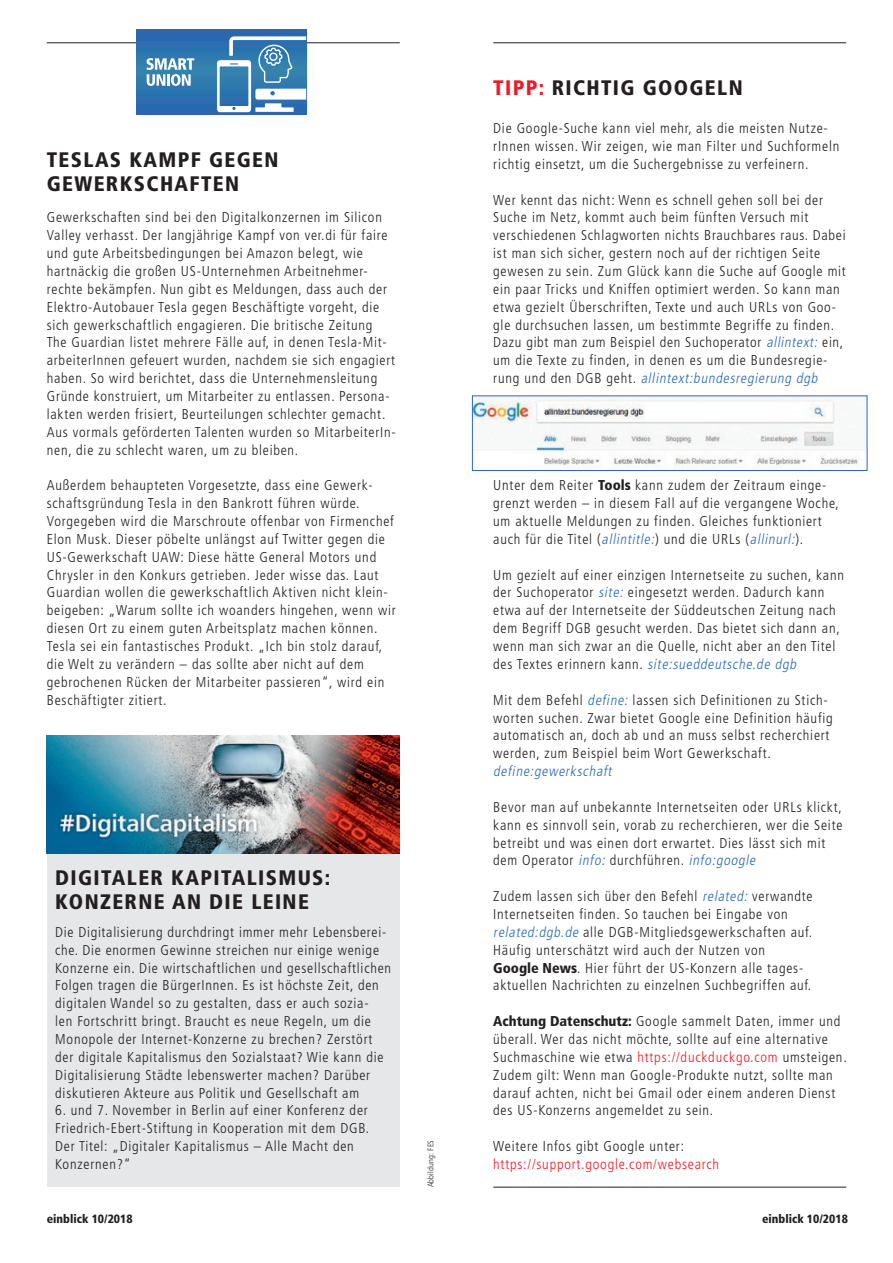
<style>
.page{position:relative;width:893px;height:1263px;background:#fff}
.page>*{position:absolute;margin:0;border:0;box-sizing:border-box;transform-origin:0 0}
.t1{font:900 condensed 21px/24px "Frutiger";letter-spacing:.065em;color:#231f20}
.t2{font:300 condensed 14.25px/17.9px "Frutiger";letter-spacing:.055em;color:#231f20}
.t3{font:300 condensed 14.25px "Frutiger";letter-spacing:.055em;color:#ee1c28}
.t4{font:italic 300 condensed 14.25px "Frutiger";color:#2869b3}
.t5{font:900 condensed 12px "Frutiger";color:#231f20}
.t6{font:300 condensed 8.25px "Frutiger";letter-spacing:.02em;color:#231f20}
.s1{color:#ee1c28}
.s2{font-style:italic;color:#2869b3}
.s3{font-weight:900}
</style>
<div class="page">
<hr style="left:47px;top:43px;width:353px;height:1px;background:#231f20">
<hr style="left:493px;top:43px;width:353px;height:1px;background:#231f20">
<div style="left:47px;top:736px;width:353px;height:451px;background:#e6e7e9"></div>
<svg style="left:136px;top:30px;width:170px;height:85px;background:#2c6fae"></svg>
<svg style="left:146px;top:58px;width:48px;height:28px"></svg>
<svg style="left:217px;top:36px;width:89px;height:76px"></svg>
<hr style="left:493px;top:1187px;width:353px;height:1px;background:#231f20">
<img style="left:47px;top:736px;width:353px;height:117px">
<svg style="left:472px;top:395px;width:396px;height:76px"></svg>
<h1 class="t1" style="left:47px;top:147px;width:233px">TESLAS KAMPF GEGEN<br>GEWERKSCHAFTEN</h1>
<p class="t2" style="left:47px;top:209px;width:350px">Gewerkschaften sind bei den Digitalkonzernen im Silicon Valley verhasst. Der langjährige Kampf von ver.di für faire und gute Arbeitsbedingungen bei Amazon belegt, wie hartnäckig die großen US-Unternehmen Arbeitnehmer&shy;rechte bekämpfen. Nun gibt es Meldungen, dass auch der Elektro-Autobauer Tesla gegen Beschäftigte vorgeht, die sich gewerkschaftlich engagieren. Die britische Zeitung The Guardian listet mehrere Fälle auf, in denen Tesla-Mit&shy;arbeiterInnen gefeuert wurden, nachdem sie sich engagiert haben. So wird berichtet, dass die Unternehmensleitung Gründe konstruiert, um Mitarbeiter zu entlassen. Persona&shy;lakten werden frisiert, Beurteilungen schlechter gemacht.<br>Aus vormals geförderten Talenten wurden so MitarbeiterIn&shy;nen, die zu schlecht waren, um zu bleiben.</p>
<p class="t2" style="left:47px;top:477px;width:350px">Außerdem behaupteten Vorgesetzte, dass eine Gewerk&shy;schaftsgründung Tesla in den Bankrott führen würde.<br>Vorgegeben wird die Marschroute offenbar von Firmenchef Elon Musk. Dieser pöbelte unlängst auf Twitter gegen die US-Gewerkschaft UAW: Diese hätte General Motors und Chrysler in den Konkurs getrieben. Jeder wisse das. Laut Guardian wollen die gewerkschaftlich Aktiven nicht klein&shy;beigeben: „Warum sollte ich woanders hingehen, wenn wir diesen Ort zu einem guten Arbeitsplatz machen können.<br>Tesla sei ein fantastisches Produkt. „Ich bin stolz darauf, die Welt zu verändern – das sollte aber nicht auf dem gebrochenen Rücken der Mitarbeiter passieren“, wird ein Beschäftigter zitiert.</p>
<h1 class="t1" style="left:55px;top:866px;width:277px">DIGITALER KAPITALISMUS:<br>KONZERNE AN DIE LEINE</h1>
<p class="t2" style="left:55px;top:923px;width:337px">Die Digitalisierung durchdringt immer mehr Lebensberei&shy;che. Die enormen Gewinne streichen nur einige wenige Konzerne ein. Die wirtschaftlichen und gesellschaftlichen Folgen tragen die BürgerInnen. Es ist höchste Zeit, den digitalen Wandel so zu gestalten, dass er auch sozia-<br>len Fortschritt bringt. Braucht es neue Regeln, um die Monopole der Internet-Konzerne zu brechen? Zerstört der digitale Kapitalismus den Sozialstaat? Wie kann die Digitalisierung Städte lebenswerter machen? Darüber diskutieren Akteure aus Politik und Gesellschaft am</p>
<p class="t2" style="left:55px;top:1102px;width:315px">6. und 7. November in Berlin auf einer Konferenz der Friedrich-Ebert-Stiftung in Kooperation mit dem DGB.<br>Der Titel: „Digitaler Kapitalismus – Alle Macht den Konzernen?“</p>
<p class="t6" style="left:426px;top:1187px;width:49px;rotate:-90deg">Abbildung: FES</p>
<h1 class="t1" style="left:493px;top:76px;width:251px"><span class="s1">TIPP:</span> RICHTIG GOOGELN</h1>
<p class="t2" style="left:493px;top:119px;width:348px">Die Google-Suche kann viel mehr, als die meisten Nutze&shy;rInnen wissen. Wir zeigen, wie man Filter und Suchformeln richtig einsetzt, um die Suchergebnisse zu verfeinern.</p>
<p class="t2" style="left:493px;top:191px;width:354px">Wer kennt das nicht: Wenn es schnell gehen soll bei der Suche im Netz, kommt auch beim fünften Versuch mit verschiedenen Schlagworten nichts Brauchbares raus. Dabei ist man sich sicher, gestern noch auf der richtigen Seite gewesen zu sein. Zum Glück kann die Suche auf Google mit ein paar Tricks und Kniffen optimiert werden. So kann man etwa gezielt Überschriften, Texte und auch URLs von Goo&shy;gle durchsuchen lassen, um bestimmte Begriffe zu finden.<br>Dazu gibt man zum Beispiel den Suchoperator <span class="s2">allintext:</span> ein, um die Texte zu finden, in denen es um die Bundesregie-<br>r u n g u n d d e n D G B g e h t . <span class="s2">allintext:bundesregierung dgb</span></p>
<p class="t2" style="left:493px;top:477px;width:347px">Unter dem Reiter <span class="s3">TOOLS</span> kann zudem der Zeitraum einge&shy;grenzt werden – in diesem Fall auf die vergangene Woche, um aktuelle Meldungen zu finden. Gleiches funktioniert auch für die Titel (<span class="s2">allintitle:</span>) und die URLs (<span class="s2">allinurl:</span>).</p>
<p class="t2" style="left:493px;top:566px;width:352px">Um gezielt auf einer einzigen Internetseite zu suchen, kann der Suchoperator <span class="s2">site:</span> eingesetzt werden. Dadurch kann etwa auf der Internetseite der Süddeutschen Zeitung nach dem Begriff DGB gesucht werden. Das bietet sich dann an, wenn man sich zwar an die Quelle, nicht aber an den Titel d e s Text e s e r i n n e r n ka n n . <span class="s2">site:sueddeutsche.de dgb</span></p>
<p class="t2" style="left:493px;top:691px;width:341px">Mit dem Befehl <span class="s2">define:</span> lassen sich Definitionen zu Stich&shy;worten suchen. Zwar bietet Google eine Definition häufig automatisch an, doch ab und an muss selbst recherchiert werden, zum Beispiel beim Wort Gewerkschaft.</p>
<p class="t4" style="left:493px;top:763px;width:123px">define:gewerkschaft</p>
<p class="t2" style="left:493px;top:798px;width:351px">Bevor man auf unbekannte Internetseiten oder URLs klickt, kann es sinnvoll sein, vorab zu recherchieren, wer die Seite betreibt und was einen dort erwartet. Dies lässt sich mit dem Operator <span class="s2">info:</span> durchführen. <span class="s2">info:google</span></p>
<p class="t2" style="left:493px;top:887px;width:321px">Zudem lassen sich über den Befehl <span class="s2">related:</span> verwandte Internetseiten finden. So tauchen bei Eingabe von <span class="s2">related:dgb.de</span> alle DGB-Mitgliedsgewerkschaften auf.<br>Häufig unterschätzt wird auch der Nutzen von <span class="s3">GOOGLE NEWS</span>. Hier führt der US-Konzern alle tages&shy;aktuellen Nachrichten zu einzelnen Suchbegriffen auf.</p>
<p class="t2" style="left:493px;top:1012px;width:355px"><span class="s3">ACHTUNG DATENSCHUTZ:</span> Google sammelt Daten, immer und überall. Wer das nicht möchte, sollte auf eine alternative Suchmaschine wie etwa <span class="s1">https://duckduckgo.com</span> umsteigen.<br>Zudem gilt: Wenn man Google-Produkte nutzt, sollte man darauf achten, nicht bei Gmail oder einem anderen Dienst des US-Konzerns angemeldet zu sein.</p>
<p class="t2" style="left:493px;top:1137px;width:192px">Weitere Infos gibt Google unter:</p>
<p class="t3" style="left:493px;top:1156px;width:227px">https://support.google.com/websearch</p>
<p class="t5" style="left:47px;top:1211px;width:87px">EINBLICK 10/2018</p>
<p class="t5" style="left:762px;top:1211px;width:87px">EINBLICK 10/2018</p>
</div>
